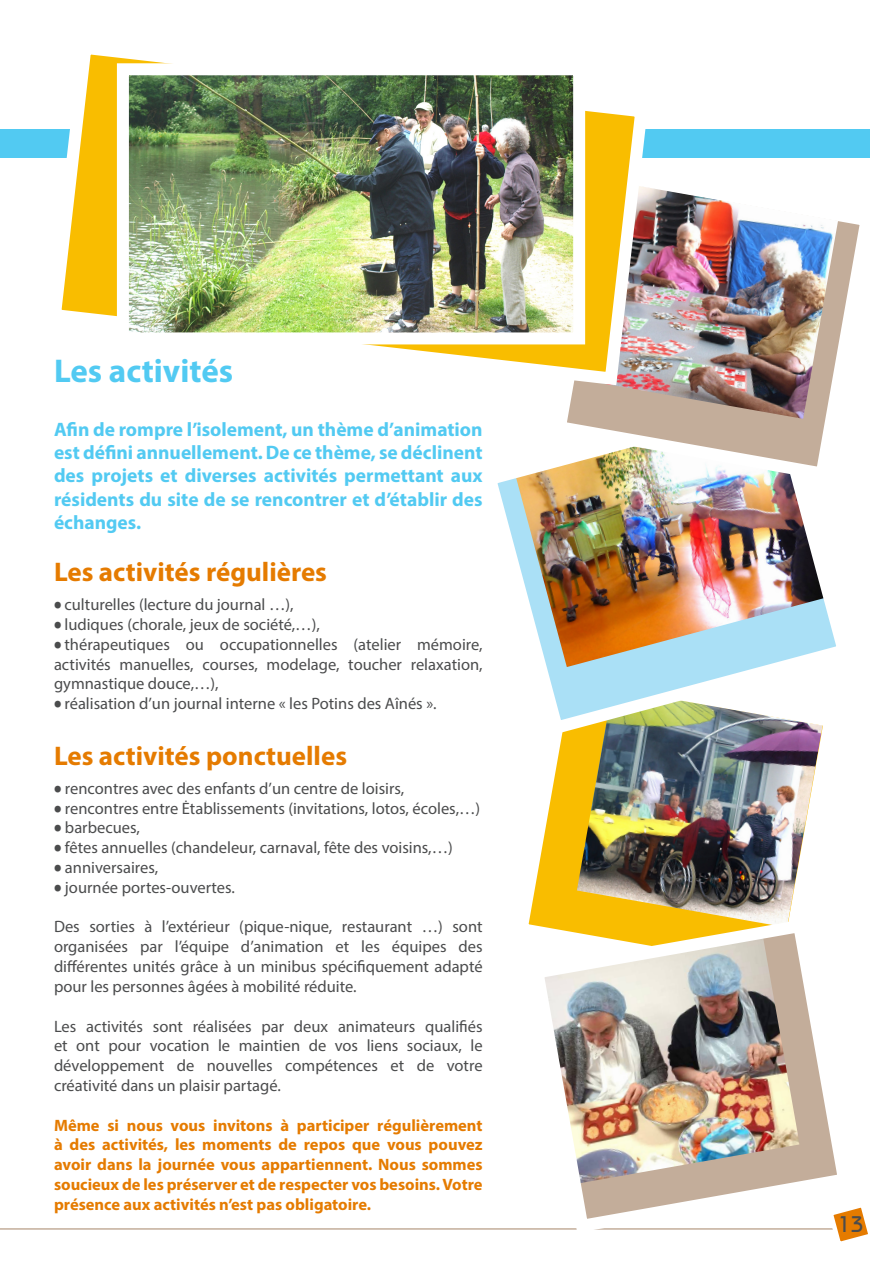
<style>
.page{position:relative;width:893px;height:1263px;background:#fff}
.page>*{position:absolute;margin:0;border:0;box-sizing:border-box;transform-origin:0 0}
.t1{font:700 33px "Myriad Pro";color:#52caf2}
.t2{font:700 27px "Myriad Pro";color:#e57b00}
.t3{font:22.5px "Bimini Normal";color:#4b4c4d}
.t4{font:700 19.5px/23.4px "Myriad Pro";color:#52caf2;text-align:justify}
.t5{font:16.5px/19.8px "Myriad Pro";color:#4b4c4d;text-align:justify}
.t6{font:700 16.5px/19.8px "Myriad Pro";color:#e57b00;text-align:justify}
.s1{font-family:"Berlin Sans FB"}
</style>
<div class="page">
<img style="left:530px;top:742px;width:290px;height:170px">
<img style="left:497px;top:470px;width:339px;height:272px">
<img style="left:546px;top:189px;width:314px;height:298px">
<hr style="left:1px;top:1228px;width:850px;height:2px;background:#c3ad9a">
<svg style="left:840px;top:1207px;width:28px;height:35px"></svg>
<div style="left:0;top:129px;width:870px;height:28px;background:#52caf2"></div>
<svg style="left:41px;top:54px;width:614px;height:338px"></svg>
<img style="left:130px;top:76px;width:442px;height:255px">
<div style="left:117px;top:63px;width:468px;height:281px;border:12px solid #fff"></div>
<img style="left:523px;top:912px;width:335px;height:328px">
<p class="t1" style="left:54px;top:350px;width:181px">Les activités</p>
<p class="t4" style="left:54px;top:417px;width:430px">Afin de rompre l’isolement, un thème d’animation est défini annuellement. De ce thème, se déclinent des projets et diverses activités permettant aux résidents du site de se rencontrer et d’établir des échanges.</p>
<p class="t2" style="left:54px;top:555px;width:274px">Les activités régulières</p>
<p class="t5" style="left:54px;top:594px;width:241px"><span class="s1">•</span> culturelles (lecture du journal …),</p>
<p class="t5" style="left:54px;top:614px;width:267px"><span class="s1">•</span> ludiques (chorale, jeux de société,…),</p>
<p class="t5" style="left:54px;top:634px;width:430px"><span class="s1">•</span> thérapeutiques ou occupationnelles (atelier mémoire, activités manuelles, courses, modelage, toucher relaxation, gymnastique douce,…),</p>
<p class="t5" style="left:54px;top:693px;width:384px"><span class="s1">•</span> réalisation d’un journal interne « les Potins des Aînés ».</p>
<p class="t2" style="left:54px;top:738px;width:295px">Les activités ponctuelles</p>
<p class="t5" style="left:54px;top:778px;width:352px"><span class="s1">•</span> rencontres avec des enfants d’un centre de loisirs,</p>
<p class="t5" style="left:54px;top:798px;width:428px"><span class="s1">•</span> rencontres entre Ėtablissements (invitations, lotos, écoles,…)</p>
<p class="t5" style="left:54px;top:818px;width:87px"><span class="s1">•</span> barbecues,</p>
<p class="t5" style="left:54px;top:837px;width:400px"><span class="s1">•</span> fêtes annuelles (chandeleur, carnaval, fête des voisins,…)</p>
<p class="t5" style="left:54px;top:857px;width:106px"><span class="s1">•</span> anniversaires,</p>
<p class="t5" style="left:54px;top:877px;width:182px"><span class="s1">•</span> journée portes-ouvertes.</p>
<p class="t5" style="left:54px;top:917px;width:430px">Des sorties à l’extérieur (pique-nique, restaurant …) sont organisées par l’équipe d’animation et les équipes des différentes unités grâce à un minibus spécifiquement adapté pour les personnes âgées à mobilité réduite.</p>
<p class="t5" style="left:54px;top:1016px;width:430px">Les activités sont réalisées par deux animateurs qualifiés et ont pour vocation le maintien de vos liens sociaux, le développement de nouvelles compétences et de votre créativité dans un plaisir partagé.</p>
<p class="t6" style="left:54px;top:1114px;width:430px">Même si nous vous invitons à participer régulièrement à des activités, les moments de repos que vous pouvez avoir dans la journée vous appartiennent. Nous sommes soucieux de les préserver et de respecter vos besoins. Votre présence aux activités n’est pas obligatoire.</p>
<p class="t3" style="left:838px;top:1211px;width:27px">13</p>
</div>
